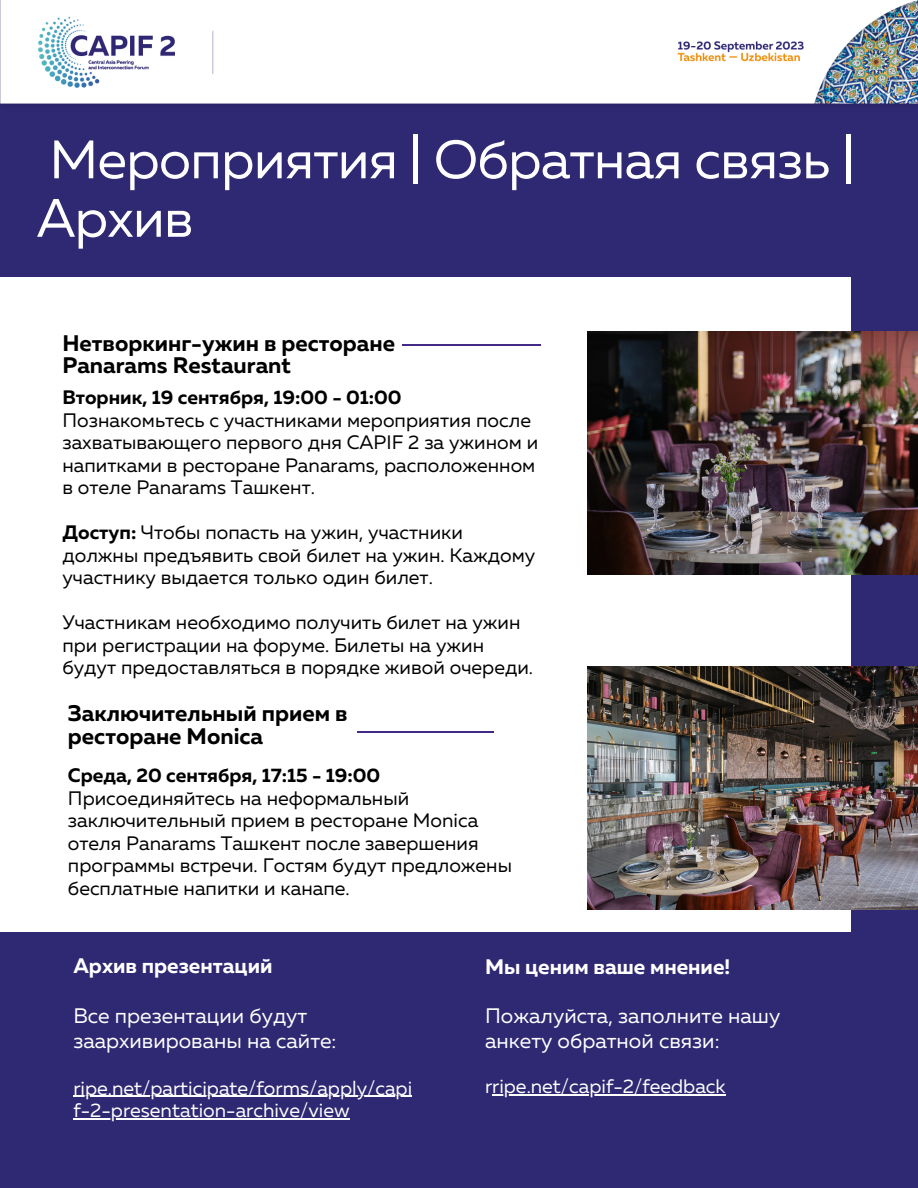
<style>
.page{position:relative;width:918px;height:1188px;background:#2f2873}
.page>*{position:absolute;margin:0;border:0;box-sizing:border-box;transform-origin:0 0}
.t1{font:54px/58.5px "Muller";letter-spacing:-.015em;color:#fefeff}
.t2{font:700 22.5px/22.5px "Muller";color:#000}
.t3{font:21px/24.8px "Muller";color:#fff}
.t4{font:700 21px "Muller";color:#fff}
.t5{font:19.5px/22.5px "Muller";color:#000}
.t6{font:19.5px/22.5px "Muller";color:#fff}
.t7{font:700 19.5px "Muller";color:#000}
.s1{font-weight:700}
</style>
<div class="page">
<div style="left:0;top:277px;width:851px;height:911px;background:#fff"></div>
<div style="left:0;top:933px;width:918px;height:255px;background:#2f2873"></div>
<hr style="left:402px;top:345px;width:139px;height:1px;background:#412985">
<img style="left:0;top:0;width:918px;height:104px">
<img style="left:587px;top:332px;width:331px;height:243px">
<hr style="left:357px;top:732px;width:137px;height:1px;background:#412985">
<img style="left:587px;top:666px;width:331px;height:243px">
<hr style="left:73px;top:1096px;width:339px;height:1px;background:#fff">
<hr style="left:73px;top:1118px;width:277px;height:2px;background:#fff">
<hr style="left:492px;top:1094px;width:234px;height:1px;background:#fff">
<p class="t1" style="left:37px;top:135px;width:819px">Мероприятия | Обратная связь |<br>Архив</p>
<p class="t2" style="left:62px;top:334px;width:334px">Нетворкинг-ужин в ресторане<br>Panarams Restaurant</p>
<p class="t7" style="left:62px;top:389px;width:341px">Вторник, 19 сентября, 19:00 - 01:00</p>
<p class="t5" style="left:62px;top:410px;width:477px">Познакомьтесь с участниками мероприятия после захватывающего первого дня CAPIF 2 за ужином и напитками в ресторане Panarams, расположенном в отеле Panarams Ташкент.</p>
<p class="t5" style="left:62px;top:523px;width:474px"><span class="s1">Доступ:</span> Чтобы попасть на ужин, участники должны предъявить свой билет на ужин. Каждому участнику выдается только один билет.</p>
<p class="t5" style="left:62px;top:613px;width:472px">Участникам необходимо получить билет на ужин при регистрации на форуме. Билеты на ужин будут предоставляться в порядке живой очереди.</p>
<p class="t2" style="left:68px;top:704px;width:281px">Заключительный прием в ресторане Monica</p>
<p class="t7" style="left:68px;top:767px;width:314px">Среда, 20 сентября, 17:15 - 19:00</p>
<p class="t5" style="left:68px;top:788px;width:446px">Присоединяйтесь на неформальный заключительный прием в ресторане Monica отеля Panarams Ташкент после завершения программы встречи. Гостям будут предложены бесплатные напитки и канапе.</p>
<p class="t4" style="left:73px;top:957px;width:201px">Архив презентаций</p>
<p class="t3" style="left:73px;top:1005px;width:265px">Все презентации будут заархивированы на сайте:</p>
<p class="t6" style="left:73px;top:1078px;width:340px">ripe.net/participate/forms/apply/capi f-2-presentation-archive/view</p>
<p class="t4" style="left:485px;top:958px;width:247px">Мы ценим ваше мнение!</p>
<p class="t3" style="left:485px;top:1005px;width:297px">Пожалуйста, заполните нашу анкету обратной связи:</p>
<p class="t6" style="left:485px;top:1076px;width:242px">rripe.net/capif-2/feedback</p>
</div>
